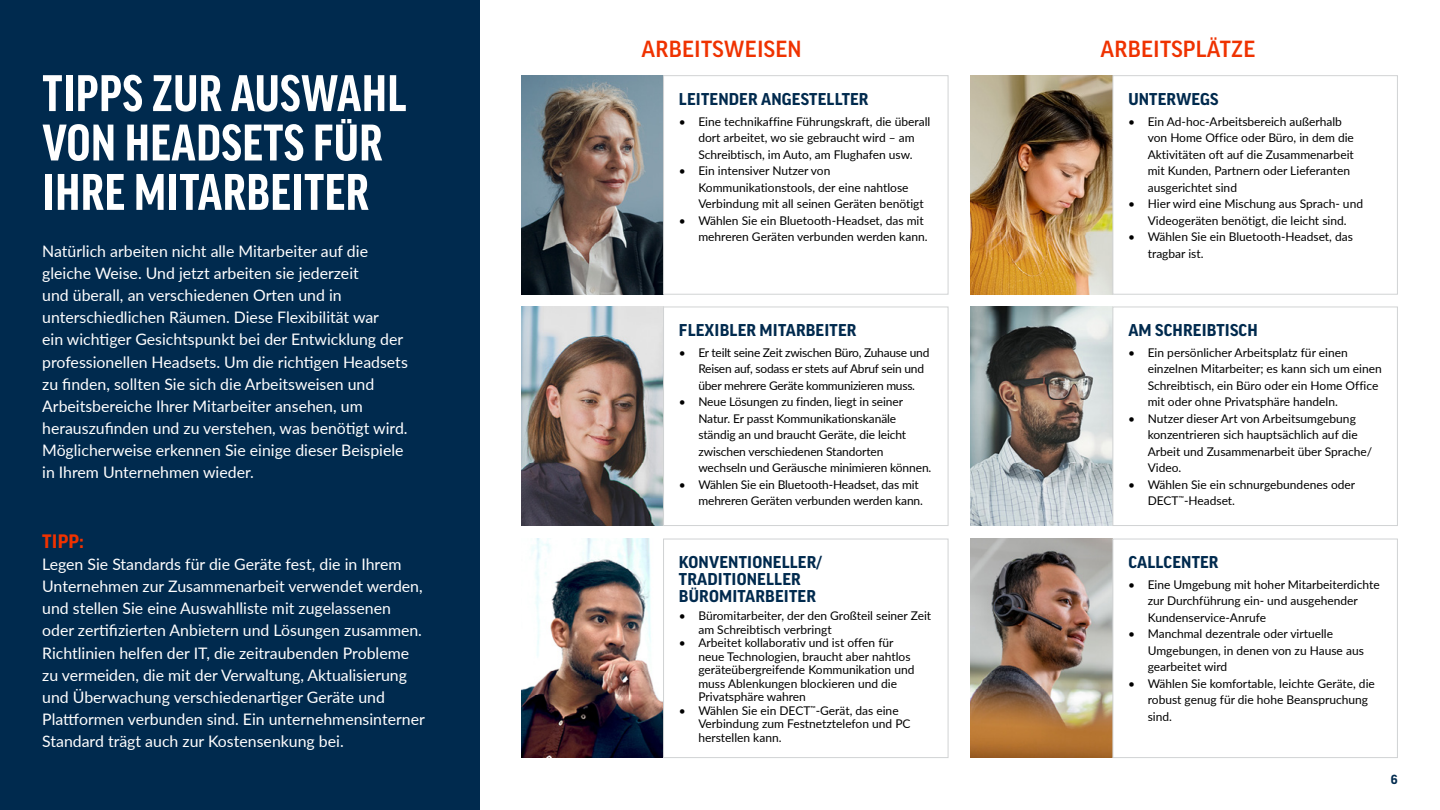
<style>
.page{position:relative;width:1440px;height:810px;background:#fff}
.page>*{position:absolute;margin:0;border:0;box-sizing:border-box;transform-origin:0 0}
.t1{font:700 condensed 54.9px/49.4px "Good Headline Pro";letter-spacing:.01em;color:#fff}
.t2{font:500 22.5px "Good Pro";letter-spacing:.01em;color:#ef3200}
.t3{font:700 18.75px "Good Pro";color:#ef3200}
.t4{font:700 16.5px/17.2px "Good Pro";letter-spacing:.01em;color:#002a4e}
.t5{font:15.9px/22px "Lato";color:#fff}
.t6{font:700 12.75px "Good Pro";color:#002a4e}
.t7{font:12px/16.5px "Lato";color:#000}
.t8{font:12px/16.5px "Lato";letter-spacing:-.02em;color:#000}
</style>
<div class="page">
<img style="left:971px;top:75px;width:142px;height:220px">
<img style="left:971px;top:539px;width:142px;height:219px">
<img style="left:971px;top:307px;width:142px;height:219px">
<img style="left:521px;top:75px;width:142px;height:220px">
<img style="left:521px;top:539px;width:142px;height:219px">
<img style="left:521px;top:307px;width:142px;height:219px">
<div style="left:0;top:0;width:479px;height:810px;background:#002a4e"></div>
<div style="left:663px;top:307px;width:285px;height:219px;border:1px solid #d1d3d4"></div>
<div style="left:1113px;top:307px;width:285px;height:219px;border:1px solid #d1d3d4"></div>
<div style="left:663px;top:75px;width:285px;height:220px;border:1px solid #d1d3d4"></div>
<div style="left:1113px;top:75px;width:285px;height:220px;border:1px solid #d1d3d4"></div>
<div style="left:663px;top:539px;width:285px;height:219px;border:1px solid #d1d3d4"></div>
<div style="left:1113px;top:539px;width:285px;height:219px;border:1px solid #d1d3d4"></div>
<h1 class="t1" style="left:42px;top:70px;width:366px">TIPPS ZUR AUSWAHL<br>VON HEADSETS FÜR<br>IHRE MITARBEITER</h1>
<p class="t5" style="left:42px;top:240px;width:367px">Natürlich arbeiten nicht alle Mitarbeiter auf die gleiche Weise. Und jetzt arbeiten sie jederzeit<br>und überall, an verschiedenen Orten und in unterschiedlichen Räumen. Diese Flexibilität war<br>ein wichtiger Gesichtspunkt bei der Entwicklung der professionellen Headsets. Um die richtigen Headsets zu finden, sollten Sie sich die Arbeitsweisen und Arbeitsbereiche Ihrer Mitarbeiter ansehen, um herauszufinden und zu verstehen, was benötigt wird.<br>Möglicherweise erkennen Sie einige dieser Beispiele in Ihrem Unternehmen wieder.</p>
<h3 class="t3" style="left:42px;top:531px;width:43px">TIPP:</h3>
<p class="t5" style="left:42px;top:553px;width:384px">Legen Sie Standards für die Geräte fest, die in Ihrem Unternehmen zur Zusammenarbeit verwendet werden, und stellen Sie eine Auswahlliste mit zugelassenen oder zertifizierten Anbietern und Lösungen zusammen.<br>Richtlinien helfen der IT, die zeitraubenden Probleme zu vermeiden, die mit der Verwaltung, Aktualisierung und Überwachung verschiedenartiger Geräte und Plattformen verbunden sind. Ein unternehmensinterner Standard trägt auch zur Kostensenkung bei.</p>
<h2 class="t2" style="left:641px;top:36px;width:162px">ARBEITSWEISEN</h2>
<h2 class="t2" style="left:1100px;top:36px;width:156px">ARBEITSPLÄTZE</h2>
<h3 class="t4" style="left:679px;top:90px;width:191px">LEITENDER ANGESTELLTER</h3>
<p class="t7" style="left:679px;top:112px;width:253px;text-align:center">• Eine technikaffine Führungskraft, die überall dort arbeitet, wo sie gebraucht wird – am<br>Schreibtisch, im Auto, am Flughafen usw.</p>
<p class="t7" style="left:698px;top:162px;width:227px;text-indent:-20px">• Ein intensiver Nutzer von<br>Kommunikationstools, der eine nahtlose<br>Verbindung mit all seinen Geräten benötigt</p>
<p class="t7" style="left:698px;top:211px;width:231px;text-indent:-20px">• Wählen Sie ein Bluetooth-Headset, das mit mehreren Geräten verbunden werden kann.</p>
<h3 class="t4" style="left:1128px;top:90px;width:92px">UNTERWEGS</h3>
<p class="t7" style="left:1148px;top:112px;width:208px;text-indent:-20px">• Ein Ad-hoc-Arbeitsbereich außerhalb von Home Office oder Büro, in dem die Aktivitäten oft auf die Zusammenarbeit mit Kunden, Partnern oder Lieferanten ausgerichtet sind</p>
<p class="t7" style="left:1128px;top:195px;width:236px;text-align:center">• Hier wird eine Mischung aus Sprach- und<br>Videogeräten benötigt, die leicht sind.</p>
<p class="t7" style="left:1148px;top:228px;width:207px;text-indent:-20px">• Wählen Sie ein Bluetooth-Headset, das tragbar ist.</p>
<h3 class="t4" style="left:679px;top:321px;width:179px">FLEXIBLER MITARBEITER</h3>
<p class="t8" style="left:698px;top:344px;width:233px;text-indent:-20px">• Er teilt seine Zeit zwischen Büro, Zuhause und<br>Reisen auf, sodass er stets auf Abruf sein und über mehrere Geräte kommunizieren muss.</p>
<p class="t7" style="left:698px;top:393px;width:235px;text-indent:-20px">• Neue Lösungen zu finden, liegt in seiner Natur. Er passt Kommunikationskanäle ständig an und braucht Geräte, die leicht zwischen verschiedenen Standorten wechseln und Geräusche minimieren können.</p>
<p class="t7" style="left:698px;top:476px;width:226px;text-indent:-20px">• Wählen Sie ein Bluetooth-Headset, das mit mehreren Geräten verbunden werden kann.</p>
<h3 class="t4" style="left:679px;top:553px;width:145px">KONVENTIONELLER/<br>TRADITIONELLER<br>BÜROMITARBEITER</h3>
<p class="t7" style="left:698px;top:609px;width:234px;line-height:13.5px;text-indent:-20px">• Büromitarbeiter, der den Großteil seiner Zeit am Schreibtisch verbringt</p>
<p class="t7" style="left:698px;top:636px;width:218px;line-height:13.5px;text-indent:-20px">• Arbeitet kollaborativ und ist offen für neue Technologien, braucht aber nahtlos geräteübergreifende Kommunikation und muss Ablenkungen blockieren und die Privatsphäre wahren</p>
<p class="t7" style="left:698px;top:703px;width:214px;line-height:13.5px;text-indent:-19px">• Wählen Sie ein DECT<sup>™</sup>-Gerät, das eine<br>Verbindung zum Festnetztelefon und PC herstellen kann.</p>
<h3 class="t4" style="left:1128px;top:321px;width:131px">AM SCHREIBTISCH</h3>
<p class="t7" style="left:1148px;top:344px;width:236px;text-indent:-20px">• Ein persönlicher Arbeitsplatz für einen einzelnen Mitarbeiter; es kann sich um einen Schreibtisch, ein Büro oder ein Home Office mit oder ohne Privatsphäre handeln.</p>
<p class="t7" style="left:1148px;top:410px;width:226px;text-indent:-20px">• Nutzer dieser Art von Arbeitsumgebung konzentrieren sich hauptsächlich auf die<br>Arbeit und Zusammenarbeit über Sprache/<br>Video.</p>
<p class="t7" style="left:1148px;top:476px;width:209px;text-indent:-20px">• Wählen Sie ein schnurgebundenes oder<br>DECT<sup>™</sup>-Headset.</p>
<h3 class="t4" style="left:1128px;top:553px;width:92px">CALLCENTER</h3>
<p class="t7" style="left:1148px;top:576px;width:233px;text-indent:-20px">• Eine Umgebung mit hoher Mitarbeiterdichte zur Durchführung ein- und ausgehender<br>Kundenservice-Anrufe</p>
<p class="t7" style="left:1148px;top:625px;width:218px;text-indent:-20px">• Manchmal dezentrale oder virtuelle<br>Umgebungen, in denen von zu Hause aus gearbeitet wird</p>
<p class="t7" style="left:1148px;top:675px;width:229px;text-indent:-20px">• Wählen Sie komfortable, leichte Geräte, die robust genug für die hohe Beanspruchung sind.</p>
<p class="t6" style="left:1391px;top:772px;width:8px">6</p>
</div>
